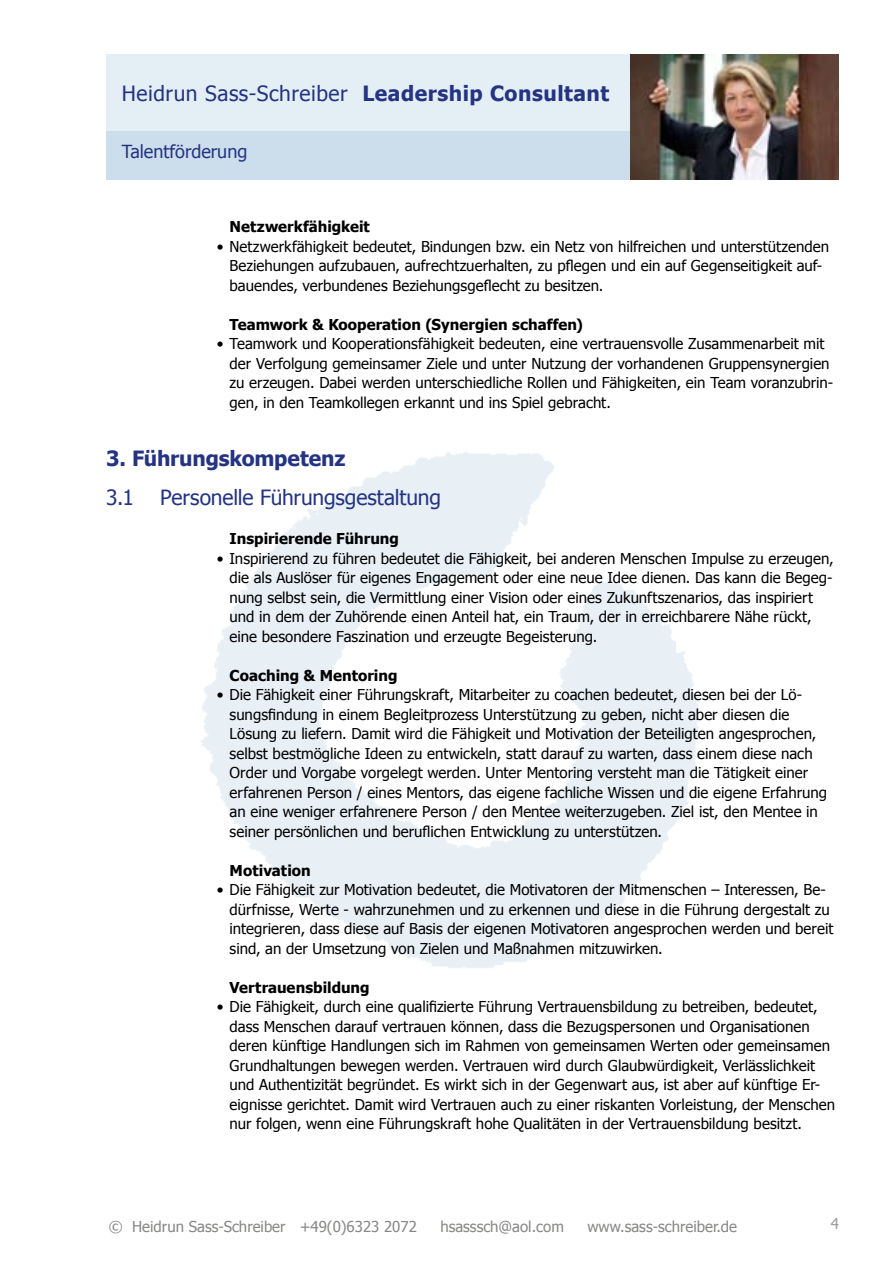
<style>
.page{position:relative;width:893px;height:1263px;background:#fff}
.page>*{position:absolute;margin:0;border:0;box-sizing:border-box;transform-origin:0 0}
.t1{font:21px "Tahoma";letter-spacing:.025em;color:#253482}
.t2{font:21px "Tahoma";color:#253482}
.t3{font:700 21px "Tahoma";letter-spacing:-.005em;color:#253482}
.t4{font:18px "Tahoma";color:#253482}
.t5{font:15px/19.5px "Tahoma";color:#000}
.t6{font:700 15px "Tahoma";color:#000}
.t7{font:15px "Tahoma";color:#878786}
.s1{font-weight:700}
</style>
<div class="page">
<div style="left:106px;top:54px;width:700px;height:125px;background:#e4eef5"></div>
<div style="left:106px;top:131px;width:700px;height:48px;background:#ccdeeb"></div>
<img style="left:631px;top:54px;width:208px;height:125px">
<h1 class="t1" style="left:122px;top:80px;width:489px">Heidrun Sass-Schreiber <span class="s1">Leadership Consultant</span></h1>
<p class="t4" style="left:122px;top:140px;width:127px">Talentförderung</p>
<p class="t6" style="left:230px;top:217px;width:142px">Netzwerkfähigkeit</p>
<p class="t5" style="left:230px;top:236px;width:601px;text-indent:-13px">• Netzwerkfähigkeit bedeutet, Bindungen bzw. ein Netz von hilfreichen und unterstützenden<br>Beziehungen aufzubauen, aufrechtzuerhalten, zu pflegen und ein auf Gegenseitigkeit auf&shy;bauendes, verbundenes Beziehungsgeflecht zu besitzen.</p>
<p class="t6" style="left:230px;top:315px;width:355px">Teamwork &amp; Kooperation (Synergien schaffen)</p>
<p class="t5" style="left:230px;top:333px;width:605px;text-indent:-13px">• Teamwork und Kooperationsfähigkeit bedeuten, eine vertrauensvolle Zusammenarbeit mit der Verfolgung gemeinsamer Ziele und unter Nutzung der vorhandenen Gruppensynergien zu erzeugen. Dabei werden unterschiedliche Rollen und Fähigkeiten, ein Team voranzubrin&shy;gen, in den Teamkollegen erkannt und ins Spiel gebracht.</p>
<h1 class="t3" style="left:106px;top:445px;width:241px">3. Führungskompetenz</h1>
<h1 class="t2" style="left:106px;top:484px;width:22px">3.1</h1>
<h1 class="t2" style="left:160px;top:484px;width:282px">Personelle Führungsgestaltung</h1>
<p class="t6" style="left:230px;top:529px;width:171px">Inspirierende Führung</p>
<p class="t5" style="left:230px;top:548px;width:606px;text-indent:-13px">• Inspirierend zu führen bedeutet die Fähigkeit, bei anderen Menschen Impulse zu erzeugen, die als Auslöser für eigenes Engagement oder eine neue Idee dienen. Das kann die Begeg&shy;nung selbst sein, die Vermittlung einer Vision oder eines Zukunftszenarios, das inspiriert und in dem der Zuhörende einen Anteil hat, ein Traum, der in erreichbarere Nähe rückt, eine besondere Faszination und erzeugte Begeisterung.</p>
<p class="t6" style="left:230px;top:666px;width:169px">Coaching &amp; Mentoring</p>
<p class="t5" style="left:230px;top:684px;width:599px;text-indent:-13px">• Die Fähigkeit einer Führungskraft, Mitarbeiter zu coachen bedeutet, diesen bei der Lö&shy;sungsfindung in einem Begleitprozess Unterstützung zu geben, nicht aber diesen die Lösung zu liefern. Damit wird die Fähigkeit und Motivation der Beteiligten angesprochen, selbst bestmögliche Ideen zu entwickeln, statt darauf zu warten, dass einem diese nach Order und Vorgabe vorgelegt werden. Unter Mentoring versteht man die Tätigkeit einer erfahrenen Person / eines Mentors, das eigene fachliche Wissen und die eigene Erfahrung an eine weniger erfahrenere Person / den Mentee weiterzugeben. Ziel ist, den Mentee in seiner persönlichen und beruflichen Entwicklung zu unterstützen.</p>
<p class="t6" style="left:230px;top:861px;width:83px">Motivation</p>
<p class="t5" style="left:230px;top:879px;width:605px;text-indent:-13px">• Die Fähigkeit zur Motivation bedeutet, die Motivatoren der Mitmenschen – Interessen, Be&shy;dürfnisse, Werte - wahrzunehmen und zu erkennen und diese in die Führung dergestalt zu integrieren, dass diese auf Basis der eigenen Motivatoren angesprochen werden und bereit sind, an der Umsetzung von Zielen und Maßnahmen mitzuwirken.</p>
<p class="t6" style="left:230px;top:978px;width:142px">Vertrauensbildung</p>
<p class="t5" style="left:230px;top:996px;width:607px;text-indent:-13px">• Die Fähigkeit, durch eine qualifizierte Führung Vertrauensbildung zu betreiben, bedeutet, dass Menschen darauf vertrauen können, dass die Bezugspersonen und Organisationen deren künftige Handlungen sich im Rahmen von gemeinsamen Werten oder gemeinsamen Grundhaltungen bewegen werden. Vertrauen wird durch Glaubwürdigkeit, Verlässlichkeit und Authentizität begründet. Es wirkt sich in der Gegenwart aus, ist aber auf künftige Er&shy;eignisse gerichtet. Damit wird Vertrauen auch zu einer riskanten Vorleistung, der Menschen nur folgen, wenn eine Führungskraft hohe Qualitäten in der Vertrauensbildung besitzt.</p>
<p class="t7" style="left:109px;top:1217px;width:309px">© Heidrun Sass-Schreiber +49(0)6323 2072</p>
<p class="t7" style="left:440px;top:1217px;width:125px">hsasssch@aol.com</p>
<p class="t7" style="left:587px;top:1217px;width:151px">www.sass-schreiber.de</p>
</div>
